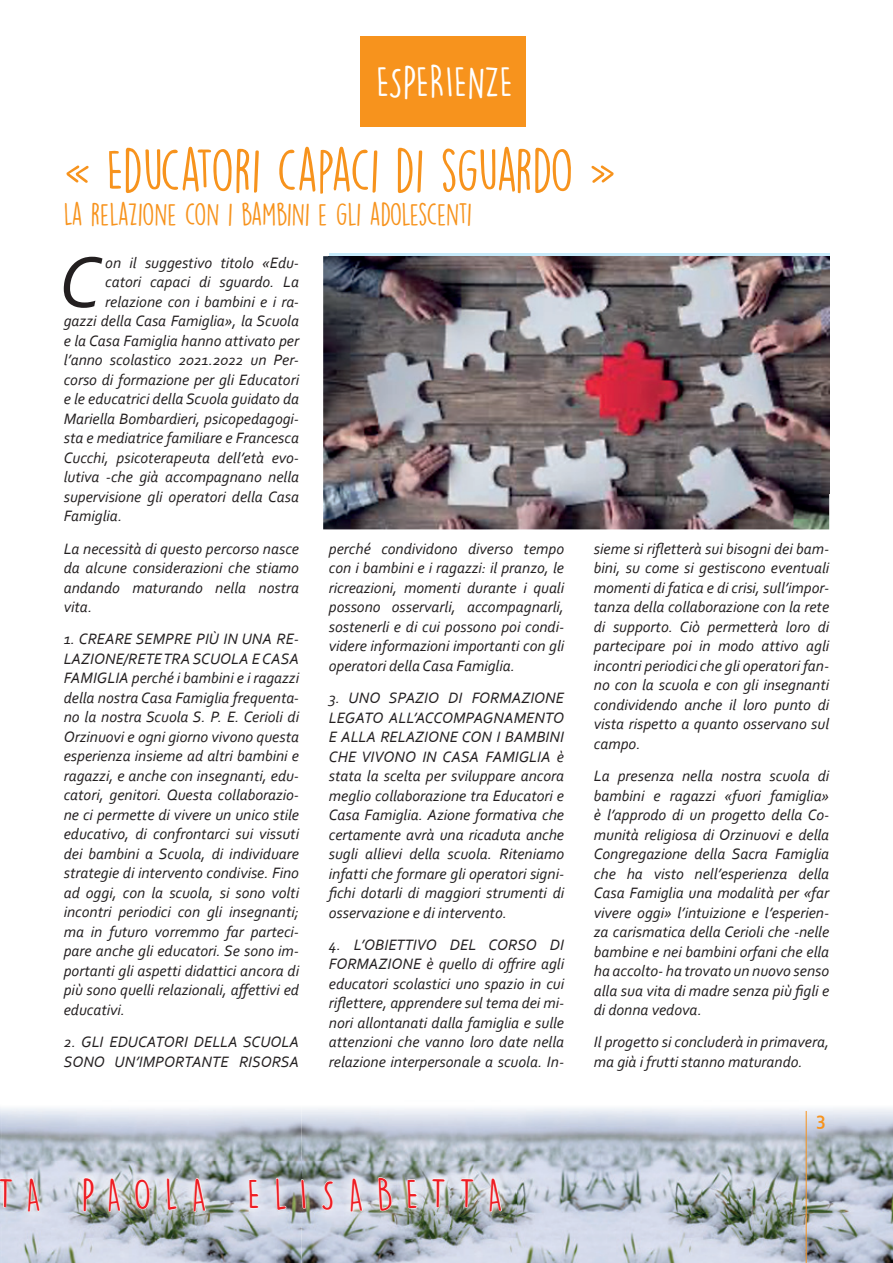
<style>
.page{position:relative;width:893px;height:1263px;background:#fff}
.page>*{position:absolute;margin:0;border:0;box-sizing:border-box;transform-origin:0 0}
.t1{font:italic 75.45px "Corbel";color:#231f20}
.t2{font:54px "DK Lemon Yellow Sun";letter-spacing:-.02em;color:#f7931d}
.t3{font:40.95px "DK Lemon Yellow Sun";letter-spacing:.01em;color:#fff}
.t4{font:40.2px "DK Lemon Yellow Sun";letter-spacing:.315em;color:#ee1d23}
.t5{font:28.5px "DK Lemon Yellow Sun";letter-spacing:-.035em;color:#f7931d}
.t6{font:700 19.5px "Corbel";color:#f7931d}
.t7{font:italic 15.75px/19.5px "Corbel";color:#231f20;text-align:justify}
</style>
<div class="page">
<img style="left:0;top:1107px;width:893px;height:156px">
<img style="left:0;top:1162px;width:517px;height:65px">
<svg style="left:0;top:1178px;width:12px;height:30px"></svg>
<svg style="left:27px;top:1177px;width:13px;height:54px"></svg>
<svg style="left:83px;top:1177px;width:11px;height:35px"></svg>
<svg style="left:108px;top:1177px;width:13px;height:54px"></svg>
<svg style="left:131px;top:1179px;width:21px;height:30px"></svg>
<svg style="left:166px;top:1177px;width:11px;height:33px"></svg>
<svg style="left:193px;top:1177px;width:13px;height:54px"></svg>
<svg style="left:249px;top:1179px;width:11px;height:29px"></svg>
<svg style="left:275px;top:1177px;width:12px;height:33px"></svg>
<svg style="left:301px;top:1179px;width:5px;height:30px"></svg>
<svg style="left:322px;top:1180px;width:11px;height:30px"></svg>
<svg style="left:350px;top:1177px;width:13px;height:54px"></svg>
<svg style="left:378px;top:1177px;width:14px;height:34px"></svg>
<svg style="left:407px;top:1179px;width:11px;height:29px"></svg>
<svg style="left:432px;top:1178px;width:14px;height:30px"></svg>
<svg style="left:460px;top:1178px;width:14px;height:30px"></svg>
<svg style="left:489px;top:1177px;width:13px;height:54px"></svg>
<div style="left:360px;top:36px;width:166px;height:90px;background:#f7931d"></div>
<img style="left:323px;top:256px;width:506px;height:273px">
<img style="left:329px;top:256px;width:500px;height:237px">
<hr style="left:806px;top:1111px;width:1px;height:152px;background:#f7931d">
<h3 class="t3" style="left:376px;top:57px;width:138px">ESPERIENZE</h3>
<h2 class="t2" style="left:64px;top:138px;width:554px">« EDUCATORI CAPACI DI SGUARDO »</h2>
<h3 class="t5" style="left:64px;top:197px;width:410px">LA RELAZIONE CON I BAMBINI E GLI ADOLESCENTI</h3>
<h1 class="t1" style="left:59px;top:235px;width:44px">C</h1>
<p class="t7" style="left:105px;top:253px;width:195px">on il suggestivo titolo «Edu-</p>
<p class="t7" style="left:105px;top:272px;width:195px">catori capaci di sguardo. La</p>
<p class="t7" style="left:105px;top:292px;width:195px">relazione con i bambini e i ra-</p>
<p class="t7" style="left:64px;top:311px;width:237px">gazzi della Casa Famiglia», la Scuola</p>
<p class="t7" style="left:64px;top:331px;width:237px">e la Casa Famiglia hanno attivato per</p>
<p class="t7" style="left:64px;top:350px;width:237px">l’anno scolastico 2021.2022 un Per-</p>
<p class="t7" style="left:64px;top:370px;width:237px">corso di formazione per gli Educatori</p>
<p class="t7" style="left:64px;top:389px;width:237px">e le educatrici della Scuola guidato da</p>
<p class="t7" style="left:64px;top:409px;width:237px">Mariella Bombardieri, psicopedagogi-</p>
<p class="t7" style="left:64px;top:428px;width:237px">sta e mediatrice familiare e Francesca</p>
<p class="t7" style="left:64px;top:448px;width:237px">Cucchi, psicoterapeuta dell’età evo-</p>
<p class="t7" style="left:64px;top:467px;width:237px">lutiva -che già accompagnano nella</p>
<p class="t7" style="left:64px;top:487px;width:237px">supervisione gli operatori della Casa</p>
<p class="t7" style="left:64px;top:506px;width:60px">Famiglia.</p>
<p class="t7" style="left:64px;top:538px;width:237px">La necessità di questo percorso nasce da alcune considerazioni che stiamo andando maturando nella nostra vita.</p>
<p class="t7" style="left:64px;top:629px;width:237px">1. CREARE SEMPRE PIÙ IN UNA RE-LAZIONE/RETE TRA SCUOLA E CASA FAMIGLIA perché i bambini e i ragazzi della nostra Casa Famiglia frequenta&shy;no la nostra Scuola S. P. E. Cerioli di Orzinuovi e ogni giorno vivono questa esperienza insieme ad altri bambini e ragazzi, e anche con insegnanti, edu&shy;catori, genitori. Questa collaborazio&shy;ne ci permette di vivere un unico stile educativo, di confrontarci sui vissuti dei bambini a Scuola, di individuare strategie di intervento condivise. Fino ad oggi, con la scuola, si sono volti incontri periodici con gli insegnanti; ma in futuro vorremmo far parteci&shy;pare anche gli educatori. Se sono im&shy;portanti gli aspetti didattici ancora di più sono quelli relazionali, affettivi ed educativi.</p>
<p class="t7" style="left:64px;top:1032px;width:237px">2. GLI EDUCATORI DELLA SCUOLA<br>SONO UN’IMPORTANTE RISORSA</p>
<p class="t7" style="left:594px;top:538px;width:237px">sieme si rifletterà sui bisogni dei bam&shy;bini, su come si gestiscono eventuali momenti di fatica e di crisi, sull’impor&shy;tanza della collaborazione con la rete di supporto. Ciò permetterà loro di partecipare poi in modo attivo agli incontri periodici che gli operatori fan&shy;no con la scuola e con gli insegnanti condividendo anche il loro punto di vista rispetto a quanto osservano sul campo.</p>
<p class="t7" style="left:594px;top:766px;width:237px">La presenza nella nostra scuola di bambini e ragazzi «fuori famiglia» è l’approdo di un progetto della Co&shy;munità religiosa di Orzinuovi e della Congregazione della Sacra Famiglia che ha visto nell’esperienza della Casa Famiglia una modalità per «far vivere oggi» l’intuizione e l’esperien&shy;za carismatica della Cerioli che -nelle bambine e nei bambini orfani che ella ha accolto- ha trovato un nuovo senso alla sua vita di madre senza più figli e di donna vedova.</p>
<p class="t7" style="left:594px;top:1032px;width:237px">Il progetto si concluderà in primavera, ma già i frutti stanno maturando.</p>
<p class="t7" style="left:329px;top:538px;width:237px">perché condividono diverso tempo con i bambini e i ragazzi: il pranzo, le ricreazioni, momenti durante i quali possono osservarli, accompagnarli, sostenerli e di cui possono poi condi&shy;videre informazioni importanti con gli operatori della Casa Famiglia.</p>
<p class="t7" style="left:329px;top:688px;width:237px">3. UNO SPAZIO DI FORMAZIONE LEGATO ALL’ACCOMPAGNAMENTO E ALLA RELAZIONE CON I BAMBINI CHE VIVONO IN CASA FAMIGLIA è stata la scelta per sviluppare ancora meglio collaborazione tra Educatori e Casa Famiglia. Azione formativa che certamente avrà una ricaduta anche sugli allievi della scuola. Riteniamo infatti che formare gli operatori signi&shy;fichi dotarli di maggiori strumenti di osservazione e di intervento.</p>
<p class="t7" style="left:329px;top:934px;width:237px">4. L’OBIETTIVO DEL CORSO DI FORMAZIONE è quello di offrire agli educatori scolastici uno spazio in cui riflettere, apprendere sul tema dei mi&shy;nori allontanati dalla famiglia e sulle attenzioni che vanno loro date nella relazione interpersonale a scuola. In-</p>
<h3 class="t4" style="left:-3px;top:1170px;width:508px">TA PAOLA ELISABETTA</h3>
<p class="t6" style="left:816px;top:1107px;width:11px">3</p>
</div>
